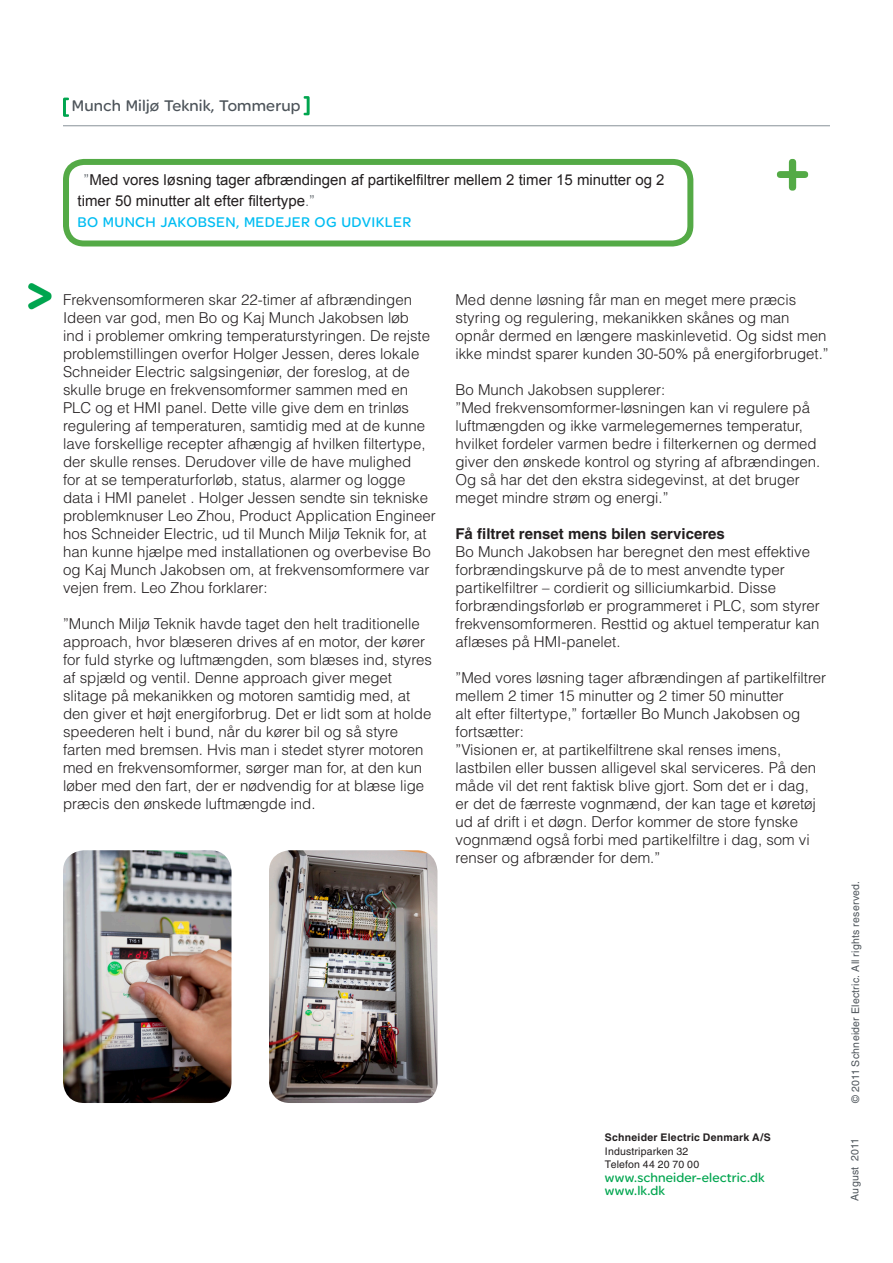
<style>
.page{position:relative;width:893px;height:1263px;background:#fff}
.page>*{position:absolute;margin:0;border:0;box-sizing:border-box;transform-origin:0 0}
.Page_title{font:16.5px "SE Optimist";letter-spacing:.01em;color:#4d545a}
.t1{font:300 15px/18px "Helvetica";color:#231f20}
.t2{font:15px/21px "Arial";color:#231f20}
.t3{font:700 15px "Helvetica";color:#231f20}
.sidebar_bulllets{font:15px "SE Optimist";letter-spacing:.025em;color:#01bdf2}
.t4{font:13.5px "SE Optimist";letter-spacing:.01em;color:#00a54f}
.t5{font:10.5px "Helvetica";letter-spacing:.025em;color:#4d545a}
.t6{font:10.5px "Helvetica";letter-spacing:.015em;color:#231f20}
.t7{font:700 10.5px "Helvetica";letter-spacing:.025em;color:#231f20}
.s1{font-family:"Helvetica";font-weight:300;color:#4d545a}
</style>
<div class="page">
<hr style="left:63px;top:125px;width:767px;height:1px;background:#959ea4">
<div style="left:63px;top:159px;width:630px;height:87px;border:6px solid #54aa46;border-radius:18px"></div>
<svg style="left:777px;top:159px;width:31px;height:32px"></svg>
<img style="left:28px;top:283px;width:24px;height:27px">
<img style="left:269px;top:850px;width:168px;height:253px">
<img style="left:63px;top:850px;width:168px;height:253px">
<svg style="left:63px;top:98px;width:6px;height:19px"></svg>
<svg style="left:304px;top:96px;width:6px;height:19px"></svg>
<p class="Page_title" style="left:72px;top:96px;width:230px">Munch Miljø Teknik, Tommerup</p>
<p class="t2" style="left:78px;top:170px;width:589px;text-indent:6px"><span class="s1">”</span>Med vores løsning tager afbrændingen af partikelfiltrer mellem 2 timer 15 minutter og 2 timer 50 minutter alt efter filtertype<span class="s1">.”</span></p>
<p class="sidebar_bulllets" style="left:78px;top:214px;width:335px">BO MUNCH JAKOBSEN, MEDEJER OG UDVIKLER</p>
<p class="t1" style="left:63px;top:290px;width:350px">Frekvensomformeren skar 22-timer af afbrændingen</p>
<p class="t1" style="left:63px;top:308px;width:374px">Ideen var god, men Bo og Kaj Munch Jakobsen løb<br>ind i problemer omkring temperaturstyringen. De rejste problemstillingen overfor Holger Jessen, deres lokale Schneider Electric salgsingeniør, der foreslog, at de skulle bruge en frekvensomformer sammen med en PLC og et HMI panel. Dette ville give dem en trinløs regulering af temperaturen, samtidig med at de kunne lave forskellige recepter afhængig af hvilken filtertype, der skulle renses. Derudover ville de have mulighed<br>for at se temperaturforløb, status, alarmer og logge data i HMI panelet . Holger Jessen sendte sin tekniske problemknuser Leo Zhou, Product Application Engineer hos Schneider Electric, ud til Munch Miljø Teknik for, at han kunne hjælpe med installationen og overbevise Bo og Kaj Munch Jakobsen om, at frekvensomformere var vejen frem. Leo Zhou forklarer:</p>
<p class="t1" style="left:63px;top:614px;width:370px">”Munch Miljø Teknik havde taget den helt traditionelle approach, hvor blæseren drives af en motor, der kører for fuld styrke og luftmængden, som blæses ind, styres af spjæld og ventil. Denne approach giver meget slitage på mekanikken og motoren samtidig med, at den giver et højt energiforbrug. Det er lidt som at holde speederen helt i bund, når du kører bil og så styre farten med bremsen. Hvis man i stedet styrer motoren med en frekvensomformer, sørger man for, at den kun løber med den fart, der er nødvendig for at blæse lige præcis den ønskede luftmængde ind.</p>
<p class="t1" style="left:455px;top:290px;width:375px">Med denne løsning får man en meget mere præcis styring og regulering, mekanikken skånes og man opnår dermed en længere maskinlevetid. Og sidst men ikke mindst sparer kunden 30-50% på energiforbruget.”</p>
<p class="t1" style="left:455px;top:380px;width:211px">Bo Munch Jakobsen supplerer:</p>
<p class="t1" style="left:455px;top:398px;width:366px">”Med frekvensomformer-løsningen kan vi regulere på luftmængden og ikke varmelegemernes temperatur, hvilket fordeler varmen bedre i filterkernen og dermed giver den ønskede kontrol og styring af afbrændingen.<br>Og så har det den ekstra sidegevinst, at det bruger meget mindre strøm og energi.”</p>
<p class="t3" style="left:455px;top:524px;width:271px">Få filtret renset mens bilen serviceres</p>
<p class="t1" style="left:455px;top:542px;width:366px">Bo Munch Jakobsen har beregnet den mest effektive forbrændingskurve på de to mest anvendte typer partikelfiltrer – cordierit og silliciumkarbid. Disse forbrændingsforløb er programmeret i PLC, som styrer frekvensomformeren. Resttid og aktuel temperatur kan aflæses på HMI-panelet.</p>
<p class="t1" style="left:455px;top:668px;width:372px">”Med vores løsning tager afbrændingen af partikelfiltrer mellem 2 timer 15 minutter og 2 timer 50 minutter<br>alt efter filtertype,” fortæller Bo Munch Jakobsen og fortsætter:</p>
<p class="t1" style="left:455px;top:740px;width:362px">”Visionen er, at partikelfiltrene skal renses imens, lastbilen eller bussen alligevel skal serviceres. På den måde vil det rent faktisk blive gjort. Som det er i dag, er det de færreste vognmænd, der kan tage et køretøj ud af drift i et døgn. Derfor kommer de store fynske vognmænd også forbi med partikelfiltre i dag, som vi renser og afbrænder for dem.”</p>
<p class="t7" style="left:605px;top:1131px;width:167px">Schneider Electric Denmark A/S</p>
<p class="t6" style="left:605px;top:1145px;width:85px">Industriparken 32</p>
<p class="t6" style="left:605px;top:1158px;width:96px">Telefon 44 20 70 00</p>
<p class="t4" style="left:605px;top:1170px;width:161px">www.schneider-electric.dk</p>
<p class="t4" style="left:605px;top:1183px;width:61px">www.lk.dk</p>
<p class="t5" style="left:849px;top:1103px;width:224px;rotate:-90deg">© 2011 Schneider Electric. All rights reserved.</p>
<p class="t5" style="left:849px;top:1200px;width:64px;rotate:-90deg">August 2011</p>
</div>
